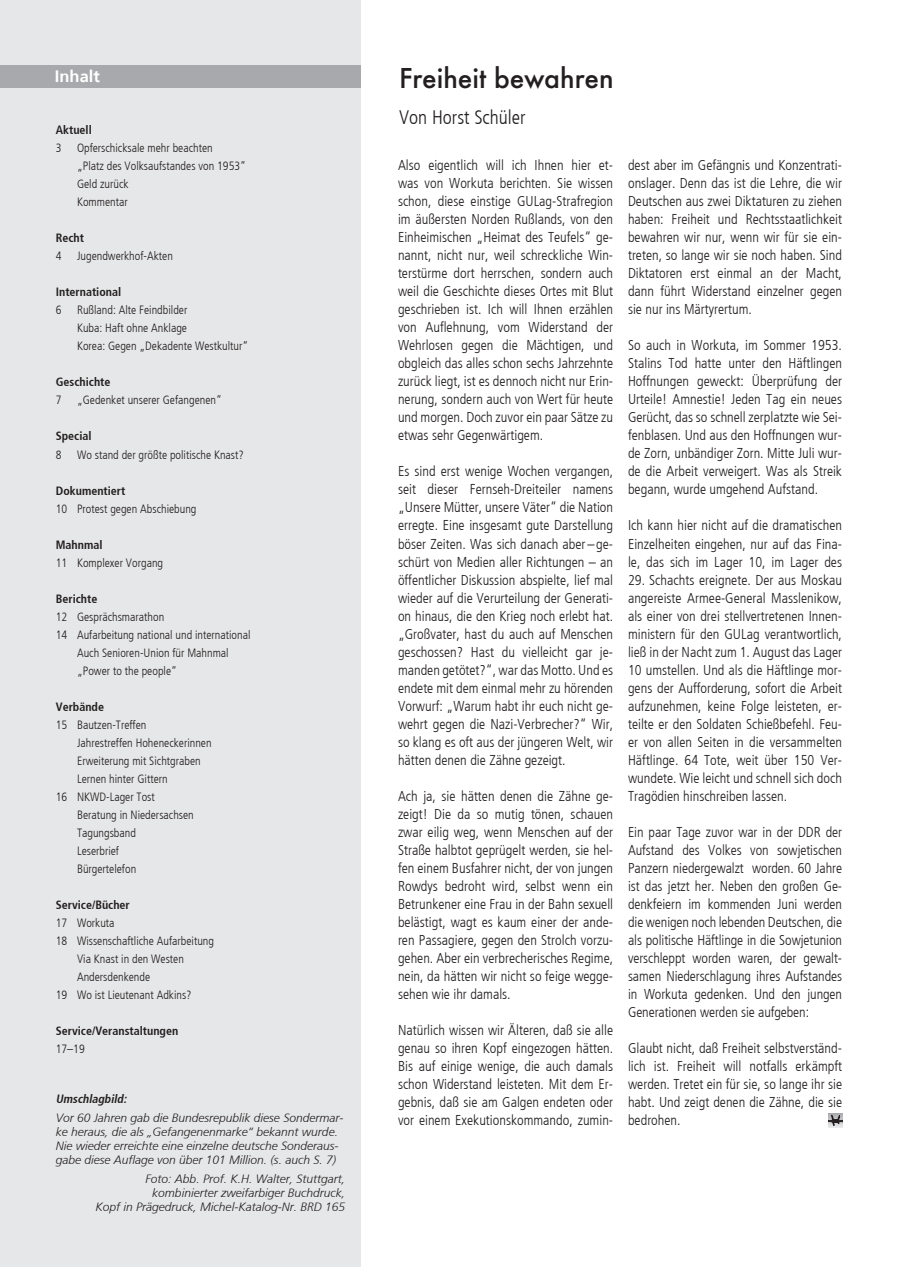
<style>
.page{position:relative;width:897px;height:1267px;background:#fff}
.page>*{position:absolute;margin:0;border:0;box-sizing:border-box;transform-origin:0 0}
.t1{font:500 30px "Futura T";color:#231f20}
.t2{font:300 condensed 19.5px "Frutiger";color:#231f20}
.t3{font:700 16.5px "Frutiger";color:#fff}
.t4{font:300 condensed 14.25px/18px "Frutiger";color:#231f20;text-align:justify}
.t5{font:300 condensed 12px/18px "Frutiger";color:#231f20}
.t6{font:italic 300 12px/14.2px "Frutiger";color:#231f20}
.t7{font:700 condensed 12px "Frutiger";color:#231f20}
.t8{font:italic 700 condensed 12px "Frutiger";color:#231f20}
</style>
<div class="page">
<div style="left:0;top:0;width:360px;height:1266px;background:#e6e7e8"></div>
<div style="left:0;top:66px;width:360px;height:22px;background:#a7a9ac"></div>
<svg style="left:828px;top:1113px;width:13px;height:14px"></svg>
<p class="t3" style="left:55px;top:68px;width:46px">Inhalt</p>
<p class="t7" style="left:56px;top:124px;width:38px">Aktuell</p>
<p class="t5" style="left:56px;top:139px;width:7px">3</p>
<p class="t5" style="left:77px;top:139px;width:170px">Opferschicksale mehr beachten<br>„Platz des Volksaufstandes von 1953“<br>Geld zurück<br>Kommentar</p>
<p class="t7" style="left:56px;top:232px;width:30px">Recht</p>
<p class="t5" style="left:56px;top:247px;width:7px">4</p>
<p class="t5" style="left:77px;top:247px;width:97px">Jugendwerkhof-Akten</p>
<p class="t7" style="left:56px;top:286px;width:67px">International</p>
<p class="t5" style="left:56px;top:301px;width:7px">6</p>
<p class="t5" style="left:77px;top:301px;width:173px">Rußland: Alte Feindbilder<br>Kuba: Haft ohne Anklage<br>Korea: Gegen „Dekadente Westkultur“</p>
<p class="t7" style="left:56px;top:376px;width:56px">Geschichte</p>
<p class="t5" style="left:56px;top:391px;width:7px">7</p>
<p class="t5" style="left:77px;top:391px;width:146px">„Gedenket unserer Gefangenen“</p>
<p class="t7" style="left:56px;top:430px;width:37px">Special</p>
<p class="t5" style="left:56px;top:445px;width:7px">8</p>
<p class="t5" style="left:77px;top:445px;width:168px">Wo stand der größte politische Knast?</p>
<p class="t7" style="left:56px;top:484px;width:71px">Dokumentiert</p>
<p class="t5" style="left:56px;top:499px;width:142px">10 Protest gegen Abschiebung</p>
<p class="t7" style="left:56px;top:538px;width:48px">Mahnmal</p>
<p class="t5" style="left:56px;top:553px;width:109px">11 Komplexer Vorgang</p>
<p class="t7" style="left:56px;top:592px;width:43px">Berichte</p>
<p class="t5" style="left:56px;top:607px;width:110px">12 Gesprächsmarathon</p>
<p class="t5" style="left:56px;top:625px;width:196px">14 Aufarbeitung national und international</p>
<p class="t5" style="left:77px;top:643px;width:153px">Auch Senioren-Union für Mahnmal</p>
<p class="t5" style="left:77px;top:661px;width:101px">„Power to the people“</p>
<p class="t7" style="left:56px;top:700px;width:50px">Verbände</p>
<p class="t5" style="left:56px;top:715px;width:92px">15 Bautzen-Treffen</p>
<p class="t5" style="left:77px;top:733px;width:136px">Jahrestreffen Hoheneckerinnen</p>
<p class="t5" style="left:77px;top:751px;width:125px">Erweiterung mit Sichtgraben</p>
<p class="t5" style="left:77px;top:769px;width:92px">Lernen hinter Gittern</p>
<p class="t5" style="left:56px;top:787px;width:101px">16 NKWD-Lager Tost</p>
<p class="t5" style="left:77px;top:805px;width:118px">Beratung in Niedersachsen</p>
<p class="t5" style="left:77px;top:823px;width:60px">Tagungsband</p>
<p class="t5" style="left:77px;top:841px;width:44px">Leserbrief</p>
<p class="t5" style="left:77px;top:859px;width:61px">Bürgertelefon</p>
<p class="t7" style="left:56px;top:898px;width:76px">Service/Bücher</p>
<p class="t5" style="left:56px;top:913px;width:60px">17 Workuta</p>
<p class="t5" style="left:56px;top:931px;width:160px">18 Wissenschaftliche Aufarbeitung</p>
<p class="t5" style="left:77px;top:949px;width:108px">Via Knast in den Westen</p>
<p class="t5" style="left:77px;top:967px;width:75px">Andersdenkende</p>
<p class="t5" style="left:56px;top:985px;width:137px">19 Wo ist Lieutenant Adkins?</p>
<p class="t7" style="left:56px;top:1024px;width:124px">Service/Veranstaltungen</p>
<p class="t5" style="left:56px;top:1039px;width:31px">17–19</p>
<p class="t8" style="left:56px;top:1092px;width:74px">Umschlagbild:</p>
<p class="t6" style="left:56px;top:1110px;width:289px">Vor 60 Jahren gab die Bundesrepublik diese Sondermar&shy;ke heraus, die als „Gefangenenmarke“ bekannt wurde.<br>Nie wieder erreichte eine einzelne deutsche Sonderaus&shy;gabe diese Auflage von über 101 Million. (s. auch S. 7)</p>
<p class="t6" style="left:95px;top:1171px;width:251px;text-align:right">Foto: Abb. Prof. K.H. Walter, Stuttgart, kombinierter zweifarbiger Buchdruck,<br>Kopf in Prägedruck, Michel-Katalog-Nr. BRD 165</p>
<h1 class="t1" style="left:399px;top:65px;width:216px">Freiheit bewahren</h1>
<h2 class="t2" style="left:399px;top:107px;width:128px">Von Horst Schüler</h2>
<p class="t4" style="left:398px;top:157px;width:217px">Also eigentlich will ich Ihnen hier et&shy;was von Workuta berichten. Sie wissen schon, diese einstige GULag-Strafregion im äußersten Norden Rußlands, von den Einheimischen „Heimat des Teufels“ ge&shy;nannt, nicht nur, weil schreckliche Win&shy;terstürme dort herrschen, sondern auch weil die Geschichte dieses Ortes mit Blut geschrieben ist. Ich will Ihnen erzählen von Auflehnung, vom Widerstand der Wehrlosen gegen die Mächtigen, und obgleich das alles schon sechs Jahrzehnte zurück liegt, ist es dennoch nicht nur Erin&shy;nerung, sondern auch von Wert für heute und morgen. Doch zuvor ein paar Sätze zu etwas sehr Gegenwärtigem.</p>
<p class="t4" style="left:398px;top:462px;width:217px">Es sind erst wenige Wochen vergangen, seit dieser Fernseh-Dreiteiler namens „Unsere Mütter, unsere Väter“ die Nation erregte. Eine insgesamt gute Darstellung böser Zeiten. Was sich danach aber – ge&shy;schürt von Medien aller Richtungen – an öffentlicher Diskussion abspielte, lief mal wieder auf die Verurteilung der Generati&shy;on hinaus, die den Krieg noch erlebt hat. „Großvater, hast du auch auf Menschen geschossen? Hast du vielleicht gar je&shy;manden getötet?“, war das Motto. Und es endete mit dem einmal mehr zu hörenden Vorwurf: „Warum habt ihr euch nicht ge&shy;wehrt gegen die Nazi-Verbrecher?“ Wir, so klang es oft aus der jüngeren Welt, wir hätten denen die Zähne gezeigt.</p>
<p class="t4" style="left:398px;top:786px;width:217px">Ach ja, sie hätten denen die Zähne ge&shy;zeigt! Die da so mutig tönen, schauen zwar eilig weg, wenn Menschen auf der Straße halbtot geprügelt werden, sie hel&shy;fen einem Busfahrer nicht, der von jungen Rowdys bedroht wird, selbst wenn ein Betrunkener eine Frau in der Bahn sexuell belästigt, wagt es kaum einer der ande&shy;ren Passagiere, gegen den Strolch vorzu&shy;gehen. Aber ein verbrecherisches Regime, nein, da hätten wir nicht so feige wegge&shy;sehen wie ihr damals.</p>
<p class="t4" style="left:398px;top:1020px;width:217px">Natürlich wissen wir Älteren, daß sie alle genau so ihren Kopf eingezogen hätten.<br>Bis auf einige wenige, die auch damals schon Widerstand leisteten. Mit dem Er&shy;gebnis, daß sie am Galgen endeten oder vor einem Exekutionskommando, zumin-</p>
<p class="t4" style="left:628px;top:157px;width:215px">dest aber im Gefängnis und Konzentrati&shy;onslager. Denn das ist die Lehre, die wir Deutschen aus zwei Diktaturen zu ziehen haben: Freiheit und Rechtsstaatlichkeit bewahren wir nur, wenn wir für sie ein&shy;treten, so lange wir sie noch haben. Sind Diktatoren erst einmal an der Macht, dann führt Widerstand einzelner gegen sie nur ins Märtyrertum.</p>
<p class="t4" style="left:628px;top:336px;width:215px">So auch in Workuta, im Sommer 1953.<br>Stalins Tod hatte unter den Häftlingen Hoffnungen geweckt: Überprüfung der Urteile! Amnestie! Jeden Tag ein neues Gerücht, das so schnell zerplatzte wie Sei&shy;fenblasen. Und aus den Hoffnungen wur&shy;de Zorn, unbändiger Zorn. Mitte Juli wur&shy;de die Arbeit verweigert. Was als Streik begann, wurde umgehend Aufstand.</p>
<p class="t4" style="left:628px;top:516px;width:215px">Ich kann hier nicht auf die dramatischen Einzelheiten eingehen, nur auf das Fina&shy;le, das sich im Lager 10, im Lager des</p>
<p class="t4" style="left:628px;top:570px;width:215px">29. Schachts ereignete. Der aus Moskau angereiste Armee-General Masslenikow, als einer von drei stellvertretenen Innen&shy;ministern für den GULag verantwortlich, ließ in der Nacht zum 1. August das Lager 10 umstellen. Und als die Häftlinge mor&shy;gens der Aufforderung, sofort die Arbeit aufzunehmen, keine Folge leisteten, er&shy;teilte er den Soldaten Schießbefehl. Feu&shy;er von allen Seiten in die versammelten Häftlinge. 64 Tote, weit über 150 Ver&shy;wundete. Wie leicht und schnell sich doch Tragödien hinschreiben lassen.</p>
<p class="t4" style="left:628px;top:823px;width:215px">Ein paar Tage zuvor war in der DDR der Aufstand des Volkes von sowjetischen Panzern niedergewalzt worden. 60 Jahre ist das jetzt her. Neben den großen Ge&shy;denkfeiern im kommenden Juni werden die wenigen noch lebenden Deutschen, die als politische Häftlinge in die Sowjetunion verschleppt worden waren, der gewalt&shy;samen Niederschlagung ihres Aufstandes in Workuta gedenken. Und den jungen Generationen werden sie aufgeben:</p>
<p class="t4" style="left:628px;top:1039px;width:215px">Glaubt nicht, daß Freiheit selbstverständ&shy;lich ist. Freiheit will notfalls erkämpft werden. Tretet ein für sie, so lange ihr sie habt. Und zeigt denen die Zähne, die sie bedrohen.</p>
</div>
